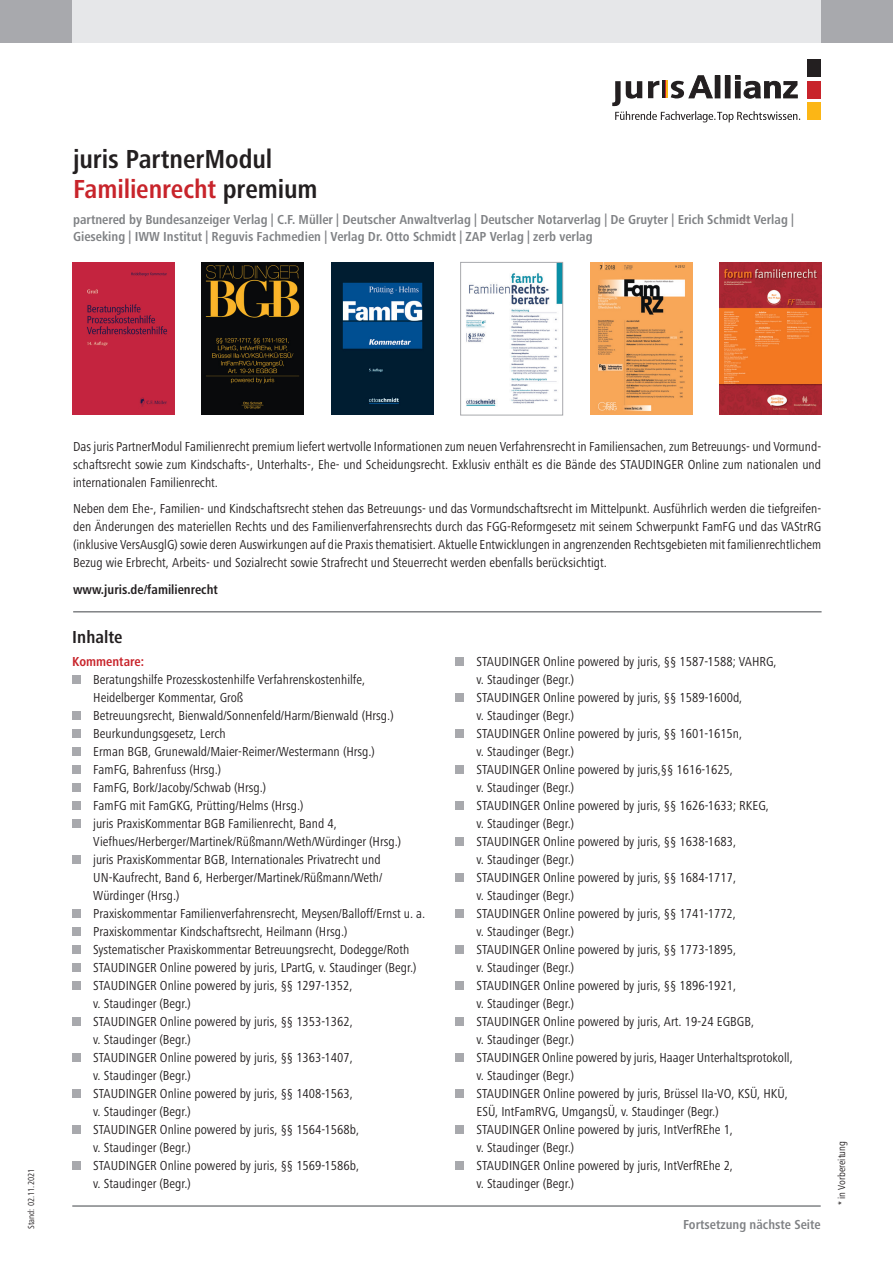
<style>
.page{position:relative;width:893px;height:1263px;background:#fff}
.page>*{position:absolute;margin:0;border:0;box-sizing:border-box;transform-origin:0 0}
.t1{font:700 condensed 27px "Frutiger Next Pro";letter-spacing:-.005em;color:#c8242b}
.t2{font:700 condensed 27px "Frutiger Next Pro";letter-spacing:-.005em;color:#231f20}
.t3{font:700 condensed 18px "Frutiger Next Pro";color:#231f20}
.t4{font:condensed 13.5px/18px "Frutiger Next Pro";color:#231f20;text-align:justify}
.t5{font:700 condensed 13.5px/17.1px "Frutiger Next Pro";color:#808285}
.t6{font:700 condensed 13.5px "Frutiger Next Pro";color:#231f20}
.t7{font:condensed 10.5px "Frutiger Next Pro";color:#231f20}
.t8{font:condensed 9px "Frutiger Next Pro";color:#231f20}
.s1{color:#231f20}
.s2{font-weight:700;color:#c8242b}
</style>
<div class="page">
<div style="left:0;top:0;width:893px;height:43px;background:#a8a9ad"></div>
<div style="left:807px;top:60px;width:14px;height:17px;background:#231f20"></div>
<div style="left:807px;top:81px;width:14px;height:17px;background:#c8242b"></div>
<div style="left:807px;top:102px;width:14px;height:18px;background:#fcb615"></div>
<svg style="left:612px;top:75px;width:188px;height:47px"></svg>
<div style="left:72px;top:0;width:749px;height:43px;background:#e6e7e9"></div>
<hr style="left:73px;top:611px;width:749px;height:1px;background:#808285">
<hr style="left:72px;top:1205px;width:749px;height:2px;background:#808285">
<div style="left:72px;top:675px;width:9px;height:9px;background:#a8a9ad"></div>
<div style="left:72px;top:711px;width:9px;height:9px;background:#a8a9ad"></div>
<div style="left:72px;top:729px;width:9px;height:9px;background:#a8a9ad"></div>
<div style="left:72px;top:747px;width:9px;height:9px;background:#a8a9ad"></div>
<div style="left:72px;top:765px;width:9px;height:9px;background:#a8a9ad"></div>
<div style="left:72px;top:783px;width:9px;height:9px;background:#a8a9ad"></div>
<div style="left:72px;top:801px;width:9px;height:9px;background:#a8a9ad"></div>
<div style="left:72px;top:819px;width:9px;height:9px;background:#a8a9ad"></div>
<div style="left:72px;top:855px;width:9px;height:9px;background:#a8a9ad"></div>
<div style="left:72px;top:909px;width:9px;height:9px;background:#a8a9ad"></div>
<div style="left:72px;top:927px;width:9px;height:9px;background:#a8a9ad"></div>
<div style="left:72px;top:945px;width:9px;height:9px;background:#a8a9ad"></div>
<div style="left:72px;top:963px;width:9px;height:9px;background:#a8a9ad"></div>
<div style="left:72px;top:981px;width:9px;height:9px;background:#a8a9ad"></div>
<div style="left:72px;top:1017px;width:9px;height:9px;background:#a8a9ad"></div>
<div style="left:72px;top:1053px;width:9px;height:9px;background:#a8a9ad"></div>
<div style="left:72px;top:1089px;width:9px;height:9px;background:#a8a9ad"></div>
<div style="left:72px;top:1125px;width:9px;height:9px;background:#a8a9ad"></div>
<div style="left:72px;top:1161px;width:9px;height:9px;background:#a8a9ad"></div>
<div style="left:456px;top:657px;width:8px;height:9px;background:#a8a9ad"></div>
<div style="left:456px;top:693px;width:8px;height:9px;background:#a8a9ad"></div>
<div style="left:456px;top:729px;width:8px;height:9px;background:#a8a9ad"></div>
<div style="left:456px;top:765px;width:8px;height:9px;background:#a8a9ad"></div>
<div style="left:456px;top:801px;width:8px;height:9px;background:#a8a9ad"></div>
<div style="left:456px;top:837px;width:8px;height:9px;background:#a8a9ad"></div>
<div style="left:456px;top:873px;width:8px;height:9px;background:#a8a9ad"></div>
<div style="left:456px;top:909px;width:8px;height:9px;background:#a8a9ad"></div>
<div style="left:456px;top:945px;width:8px;height:9px;background:#a8a9ad"></div>
<div style="left:456px;top:981px;width:8px;height:9px;background:#a8a9ad"></div>
<div style="left:456px;top:1017px;width:8px;height:9px;background:#a8a9ad"></div>
<div style="left:456px;top:1053px;width:8px;height:9px;background:#a8a9ad"></div>
<div style="left:456px;top:1089px;width:8px;height:9px;background:#a8a9ad"></div>
<div style="left:456px;top:1125px;width:8px;height:9px;background:#a8a9ad"></div>
<div style="left:456px;top:1161px;width:8px;height:9px;background:#a8a9ad"></div>
<img style="left:331px;top:262px;width:102px;height:153px">
<img style="left:202px;top:262px;width:102px;height:153px">
<img style="left:466px;top:264px;width:95px;height:142px">
<div style="left:460px;top:262px;width:103px;height:153px;border:1px solid #a8a9ad"></div>
<img style="left:590px;top:262px;width:102px;height:153px">
<img style="left:72px;top:262px;width:102px;height:153px">
<img style="left:719px;top:262px;width:103px;height:153px">
<p class="t2" style="left:73px;top:144px;width:201px">juris PartnerModul</p>
<p class="t1" style="left:73px;top:174px;width:246px">Familienrecht <span class="s1">premium</span></p>
<p class="t5" style="left:73px;top:211px;width:722px">partnered by Bundesanzeiger Verlag | C.F. Müller | Deutscher Anwaltverlag | Deutscher Notarverlag | De Gruyter | Erich Schmidt Verlag |<br>Gieseking | IWW Institut | Reguvis Fachmedien | Verlag Dr. Otto Schmidt | ZAP Verlag | zerb verlag</p>
<p class="t8" style="left:26px;top:1229px;width:62px;rotate:-90deg">Stand: 02.11.2021</p>
<p class="t4" style="left:73px;top:437px;width:749px">Das juris PartnerModul Familienrecht premium liefert wertvolle Informationen zum neuen Verfahrensrecht in Familiensachen, zum Betreuungs- und Vormund&shy;schaftsrecht sowie zum Kindschafts-, Unterhalts-, Ehe- und Scheidungsrecht. Exklusiv enthält es die Bände des STAUDINGER Online zum nationalen und internationalen Familienrecht.</p>
<p class="t4" style="left:73px;top:499px;width:750px">Neben dem Ehe-, Familien- und Kindschaftsrecht stehen das Betreuungs- und das Vormundschaftsrecht im Mittelpunkt. Ausführlich werden die tiefgreifen&shy;den Änderungen des materiellen Rechts und des Familienverfahrensrechts durch das FGG-Reformgesetz mit seinem Schwerpunkt FamFG und das VAStrRG (inklusive VersAusglG) sowie deren Auswirkungen auf die Praxis thematisiert. Aktuelle Entwicklungen in angrenzenden Rechtsgebieten mit familienrechtlichem Bezug wie Erbrecht, Arbeits- und Sozialrecht sowie Strafrecht und Steuerrecht werden ebenfalls berücksichtigt.</p>
<p class="t6" style="left:73px;top:581px;width:146px">www.juris.de/familienrecht</p>
<p class="t3" style="left:72px;top:626px;width:52px">Inhalte</p>
<p class="t4" style="left:93px;top:652px;width:334px;text-align:left;text-indent:-21px"><span class="s2">Kommentare:<br></span>Beratungshilfe Prozesskostenhilfe Verfahrenskostenhilfe, Heidelberger Kommentar, Groß<br>Betreuungsrecht, Bienwald/Sonnenfeld/Harm/Bienwald (Hrsg.)<br>Beurkundungsgesetz, Lerch<br>Erman BGB, Grunewald/Maier-Reimer/Westermann (Hrsg.)<br>FamFG, Bahrenfuss (Hrsg.)<br>FamFG, Bork/Jacoby/Schwab (Hrsg.)<br>FamFG mit FamGKG, Prütting/Helms (Hrsg.)<br>juris PraxisKommentar BGB Familienrecht, Band 4, Viefhues/Herberger/Martinek/Rüßmann/Weth/Würdinger (Hrsg.)<br>juris PraxisKommentar BGB, Internationales Privatrecht und UN-Kaufrecht, Band 6, Herberger/Martinek/Rüßmann/Weth/ Würdinger (Hrsg.)<br>Praxiskommentar Familienverfahrensrecht, Meysen/Balloff/Ernst u. a.<br>Praxiskommentar Kindschaftsrecht, Heilmann (Hrsg.)<br>Systematischer Praxiskommentar Betreuungsrecht, Dodegge/Roth STAUDINGER Online powered by juris, LPartG, v. Staudinger (Begr.)<br>STAUDINGER Online powered by juris, §§ 1297-1352,<br>v. Staudinger (Begr.)<br>STAUDINGER Online powered by juris, §§ 1353-1362,<br>v. Staudinger (Begr.)<br>STAUDINGER Online powered by juris, §§ 1363-1407,<br>v. Staudinger (Begr.)<br>STAUDINGER Online powered by juris, §§ 1408-1563,<br>v. Staudinger (Begr.)<br>STAUDINGER Online powered by juris, §§ 1564-1568b,<br>v. Staudinger (Begr.)<br>STAUDINGER Online powered by juris, §§ 1569-1586b,<br>v. Staudinger (Begr.)</p>
<p class="t4" style="left:477px;top:652px;width:318px;text-align:left">STAUDINGER Online powered by juris, §§ 1587-1588; VAHRG,<br>v. Staudinger (Begr.)<br>STAUDINGER Online powered by juris, §§ 1589-1600d,<br>v. Staudinger (Begr.)<br>STAUDINGER Online powered by juris, §§ 1601-1615n,<br>v. Staudinger (Begr.)<br>STAUDINGER Online powered by juris,§§ 1616-1625,<br>v. Staudinger (Begr.)<br>STAUDINGER Online powered by juris, §§ 1626-1633; RKEG,<br>v. Staudinger (Begr.)<br>STAUDINGER Online powered by juris, §§ 1638-1683,<br>v. Staudinger (Begr.)<br>STAUDINGER Online powered by juris, §§ 1684-1717,<br>v. Staudinger (Begr.)<br>STAUDINGER Online powered by juris, §§ 1741-1772,<br>v. Staudinger (Begr.)<br>STAUDINGER Online powered by juris, §§ 1773-1895,<br>v. Staudinger (Begr.)<br>STAUDINGER Online powered by juris, §§ 1896-1921,<br>v. Staudinger (Begr.)<br>STAUDINGER Online powered by juris, Art. 19-24 EGBGB,<br>v. Staudinger (Begr.)<br>STAUDINGER Online powered by juris, Haager Unterhaltsprotokoll, v. Staudinger (Begr.)<br>STAUDINGER Online powered by juris, Brüssel IIa-VO, KSÜ, HKÜ, ESÜ, IntFamRVG, UmgangsÜ, v. Staudinger (Begr.)<br>STAUDINGER Online powered by juris, IntVerfREhe 1,<br>v. Staudinger (Begr.)<br>STAUDINGER Online powered by juris, IntVerfREhe 2,<br>v. Staudinger (Begr.)</p>
<p class="t5" style="left:683px;top:1216px;width:139px">Fortsetzung nächste Seite</p>
<p class="t7" style="left:836px;top:1205px;width:66px;rotate:-90deg">* in Vorbereitung</p>
</div>
